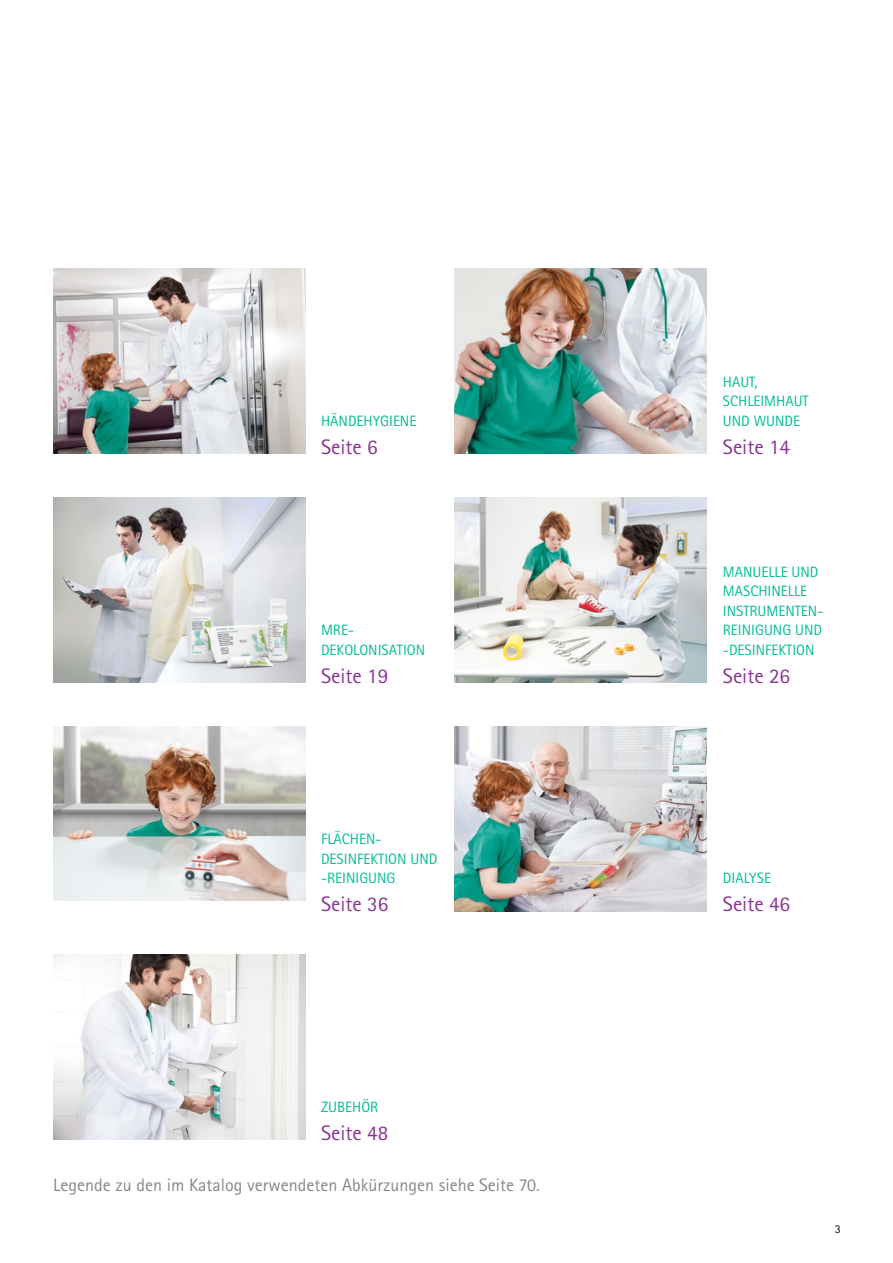
<style>
.page{position:relative;width:893px;height:1263px;background:#fff}
.page>*{position:absolute;margin:0;border:0;box-sizing:border-box;transform-origin:0 0}
.t1{font:21px "Rotis Sans Serif Pro";color:#893393}
.t2{font:18px "Rotis Sans Serif Pro";color:#868786}
.t3{font:15px/19.5px "Rotis Sans Serif Pro";color:#00be95}
.t4{font:12px "Rotis Sans Serif Pro";color:#000}
</style>
<div class="page">
<img style="left:53px;top:269px;width:252px;height:185px">
<img style="left:455px;top:269px;width:252px;height:185px">
<img style="left:455px;top:497px;width:252px;height:185px">
<img style="left:53px;top:497px;width:252px;height:185px">
<img style="left:54px;top:726px;width:251px;height:174px">
<img style="left:455px;top:726px;width:252px;height:185px">
<img style="left:53px;top:955px;width:252px;height:185px">
<p class="t3" style="left:321px;top:411px;width:97px">HÄNDEHYGIENE</p>
<h1 class="t1" style="left:321px;top:434px;width:58px">Seite 6</h1>
<p class="t3" style="left:321px;top:620px;width:106px">MRE-<br>DEKOLONISATION</p>
<h1 class="t1" style="left:321px;top:663px;width:69px">Seite 19</h1>
<p class="t3" style="left:321px;top:829px;width:118px">FLÄCHEN-<br>DESINFEKTION UND -REINIGUNG</p>
<h1 class="t1" style="left:321px;top:891px;width:69px">Seite 36</h1>
<p class="t3" style="left:321px;top:1097px;width:59px">ZUBEHÖR</p>
<h1 class="t1" style="left:321px;top:1120px;width:69px">Seite 48</h1>
<p class="t2" style="left:53px;top:1174px;width:488px">Legende zu den im Katalog verwendeten Abkürzungen siehe Seite 70.</p>
<p class="t3" style="left:723px;top:372px;width:87px">HAUT,<br>SCHLEIMHAUT<br>UND WUNDE</p>
<h1 class="t1" style="left:723px;top:434px;width:69px">Seite 14</h1>
<p class="t3" style="left:723px;top:562px;width:101px">MANUELLE UND<br>MASCHINELLE<br>INSTRUMENTEN-<br>REINIGUNG UND -DESINFEKTION</p>
<h1 class="t1" style="left:723px;top:663px;width:69px">Seite 26</h1>
<p class="t3" style="left:723px;top:868px;width:50px">DIALYSE</p>
<h1 class="t1" style="left:723px;top:891px;width:69px">Seite 46</h1>
<p class="t4" style="left:835px;top:1222px;width:7px">3</p>
</div>
